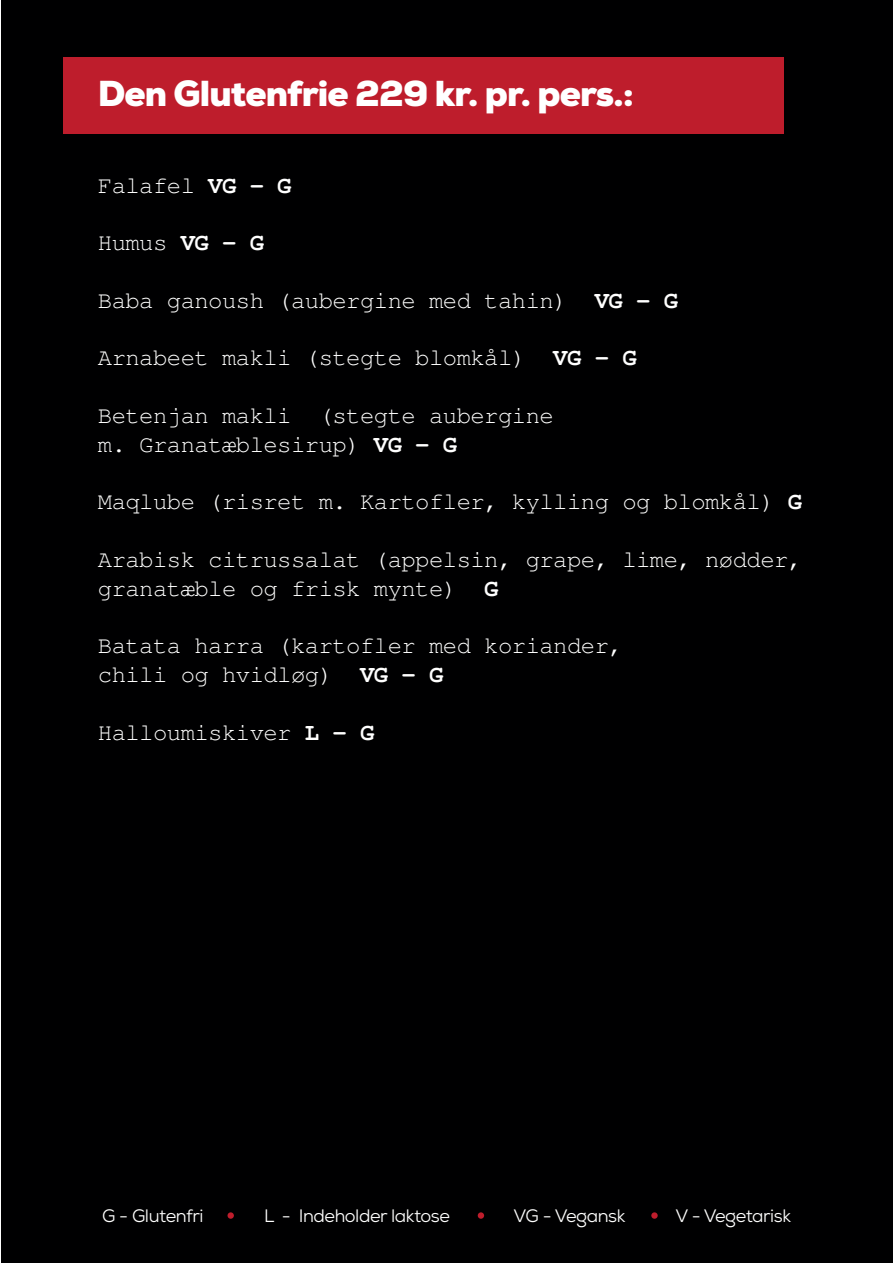
<style>
.page{position:relative;width:893px;height:1263px;background:#fff}
.page>*{position:absolute;margin:0;border:0;box-sizing:border-box;transform-origin:0 0}
.t1{font:900 36px "Nexa";letter-spacing:-.025em;color:#fff}
.t2{font:24px/28.8px "Free Mono";letter-spacing:-.025em;color:#fff}
.t3{font:18px "Nexa";letter-spacing:-.025em;color:#fff}
.s1{font-weight:700}
</style>
<div class="page">
<div style="left:2px;top:0;width:891px;height:1263px;background:#000001"></div>
<div style="left:63px;top:57px;width:721px;height:76px;background:#be1d2c"></div>
<div style="left:228px;top:1212px;width:6px;height:7px;background:#be1d2c;border-radius:50%"></div>
<div style="left:478px;top:1212px;width:6px;height:7px;background:#be1d2c;border-radius:50%"></div>
<svg style="left:651px;top:1212px;width:7px;height:7px"></svg>
<h1 class="t1" style="left:98px;top:70px;width:538px">Den Glutenfrie 229 kr. pr. pers.:</h1>
<p class="t2" style="left:98px;top:171px;width:195px">Falafel <span class="s1">VG - G</span></p>
<p class="t2" style="left:98px;top:229px;width:168px">Humus <span class="s1">VG - G</span></p>
<p class="t2" style="left:98px;top:286px;width:582px">Baba ganoush (aubergine med tahin) <span class="s1">VG - G</span></p>
<p class="t2" style="left:98px;top:344px;width:540px">Arnabeet makli (stegte blomkål) <span class="s1">VG - G</span></p>
<p class="t2" style="left:98px;top:401px;width:458px">Betenjan makli (stegte aubergine m. Granatæblesirup) <span class="s1">VG - G</span></p>
<p class="t2" style="left:98px;top:488px;width:706px">Maqlube (risret m. Kartofler, kylling og blomkål) <span class="s1">G</span></p>
<p class="t2" style="left:98px;top:545px;width:706px">Arabisk citrussalat (appelsin, grape, lime, nødder, granatæble og frisk mynte) <span class="s1">G</span></p>
<p class="t2" style="left:98px;top:632px;width:527px">Batata harra (kartofler med koriander, chili og hvidløg) <span class="s1">VG - G</span></p>
<p class="t2" style="left:98px;top:718px;width:278px">Halloumiskiver <span class="s1">L - G</span></p>
<p class="t3" style="left:102px;top:1204px;width:103px">G - Glutenfri</p>
<p class="t3" style="left:264px;top:1204px;width:187px">L - Indeholder laktose</p>
<p class="t3" style="left:513px;top:1204px;width:113px">VG - Vegansk</p>
<p class="t3" style="left:675px;top:1204px;width:117px">V - Vegetarisk</p>
</div>
